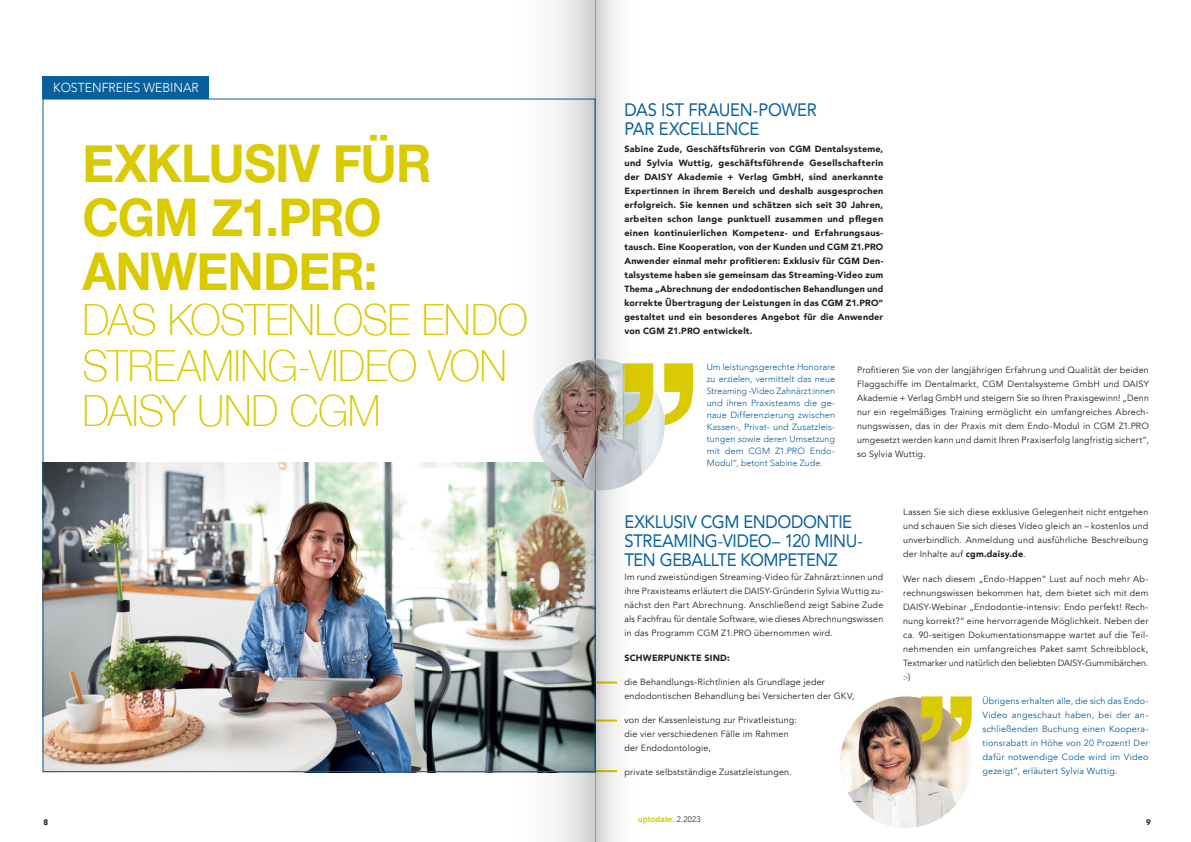
<style>
.page{position:relative;width:1191px;height:842px;background:#fff}
.page>*{position:absolute;margin:0;border:0;box-sizing:border-box;transform-origin:0 0}
.t1{font:700 52px/54px "Helvetica Neue";letter-spacing:-.02em;color:#d9ca01;scale:.94 1}
.t2{font:100 43px/45px "Helvetica Neue";letter-spacing:-.01em;color:#d9ca01;scale:.94 1}
.t3{font:18px/19px "Avenir";letter-spacing:-.025em;color:#09609b;scale:.92 1}
.t4{font:300 13px "Avenir";color:#fff;scale:.94 1}
.t5{font:9px/14px "Avenir";letter-spacing:.02em;color:#231f20;text-align:justify}
.t6{font:900 9px/14px "Avenir";letter-spacing:.025em;color:#231f20;text-align:justify}
.t7{font:300 9px/12px "Avenir";letter-spacing:.005em;color:#09609b;text-align:justify}
.t8{font:9px/14px "Avenir";letter-spacing:.02em;color:#09609b;text-align:justify}
.t9{font:700 8px "Helvetica";letter-spacing:.015em;color:#d9ca01}
.t10{font:900 8px "Avenir";color:#231f20}
.s1{font-family:"Avenir";font-weight:300;color:#231f20}
.s2{font-weight:900}
</style>
<div class="page">
<img style="left:45px;top:462px;width:403px;height:308px">
<div style="left:43px;top:76px;width:166px;height:23px;background:#09609b"></div>
<svg style="left:669px;top:363px;width:24px;height:62px"></svg>
<img style="left:840px;top:696px;width:131px;height:132px;border-radius:66px">
<svg style="left:921px;top:696px;width:50px;height:46px;background:#d1c345"></svg>
<svg style="left:595px;top:0;width:74px;height:842px"></svg>
<img style="left:448px;top:0;width:147px;height:842px">
<h3 class="t4" style="left:53px;top:80px;width:156px">KOSTENFREIES WEBINAR</h3>
<h1 class="t1" style="left:82px;top:138px;width:373px">EXKLUSIV FÜR<br>CGM Z1.PRO<br>ANWENDER:</h1>
<h2 class="t2" style="left:82px;top:296px;width:475px">DAS KOSTENLOSE ENDO<br>STREAMING-VIDEO VON<br>DAISY UND CGM</h2>
<p class="t10" style="left:43px;top:815px;width:6px">8</p>
<h3 class="t3" style="left:624px;top:100px;width:211px">DAS IST FRAUEN-POWER<br>PAR EXCELLENCE</h3>
<p class="t6" style="left:624px;top:141px;width:260px">Sabine Zude, Geschäftsführerin von CGM Dentalsysteme, und Sylvia Wuttig, geschäftsführende Gesellschafterin der DAISY Akademie + Verlag GmbH, sind anerkannte Expertinnen in ihrem Bereich und deshalb ausgesprochen erfolgreich. Sie kennen und schätzen sich seit 30 Jahren, arbeiten schon lange punktuell zusammen und pflegen einen kontinuierlichen Kompetenz- und Erfahrungsaus&shy;tausch. Eine Kooperation, von der Kunden und CGM Z1.PRO Anwender einmal mehr profitieren: Exklusiv für CGM Den&shy;talsysteme haben sie gemeinsam das Streaming-Video zum Thema „Abrechnung der endodontischen Behandlungen und korrekte Übertragung der Leistungen in das CGM Z1.PRO“ gestaltet und ein besonderes Angebot für die Anwender von CGM Z1.PRO entwickelt.</p>
<p class="t7" style="left:706px;top:361px;width:130px">Um leistungsgerechte Honorare zu erzielen, vermittelt das neue Streaming -Video Zahnärzt:innen und ihren Praxisteams die ge&shy;naue Differenzierung zwischen Kassen-, Privat- und Zusatzleis&shy;tungen sowie deren Umsetzung mit dem CGM Z1.PRO Endo-Modul“, betont Sabine Zude.</p>
<p class="t5" style="left:857px;top:363px;width:293px">Profitieren Sie von der langjährigen Erfahrung und Qualität der beiden Flaggschiffe im Dentalmarkt, CGM Dentalsysteme GmbH und DAISY Akademie + Verlag GmbH und steigern Sie so Ihren Praxisgewinn! „Denn nur ein regelmäßiges Training ermöglicht ein umfangreiches Abrech&shy;nungswissen, das in der Praxis mit dem Endo-Modul in CGM Z1.PRO umgesetzt werden kann und damit Ihren Praxiserfolg langfristig sichert“, so Sylvia Wuttig.</p>
<h3 class="t3" style="left:624px;top:512px;width:261px">EXKLUSIV CGM ENDODONTIE<br>STREAMING-VIDEO– 120 MINU-<br>TEN GEBALLTE KOMPETENZ</h3>
<p class="t5" style="left:624px;top:570px;width:260px">Im rund zweistündigen Streaming-Video für Zahnärzt:innen und ihre Praxisteams erläutert die DAISY-Gründerin Sylvia Wuttig zu&shy;nächst den Part Abrechnung. Anschließend zeigt Sabine Zude als Fachfrau für dentale Software, wie dieses Abrechnungswissen in das Programm CGM Z1.PRO übernommen wird.</p>
<p class="t6" style="left:624px;top:650px;width:107px">SCHWERPUNKTE SIND:</p>
<p class="t5" style="left:624px;top:675px;width:231px">die Behandlungs-Richtlinien als Grundlage jeder endodontischen Behandlung bei Versicherten der GKV,</p>
<p class="t5" style="left:624px;top:713px;width:174px;text-align:left">von der Kassenleistung zur Privatleistung: die vier verschiedenen Fälle im Rahmen der Endodontologie,</p>
<p class="t5" style="left:624px;top:765px;width:169px">private selbstständige Zusatzleistungen.</p>
<p class="t9" style="left:638px;top:814px;width:64px">uptodate. <span class="s1">2.2023</span></p>
<p class="t5" style="left:903px;top:505px;width:247px">Lassen Sie sich diese exklusive Gelegenheit nicht entgehen und schauen Sie sich dieses Video gleich an – kostenlos und unverbindlich. Anmeldung und ausführliche Beschreibung der Inhalte auf <span class="s2">cgm.daisy.de</span>.</p>
<p class="t5" style="left:903px;top:571px;width:247px">Wer nach diesem „Endo-Happen“ Lust auf noch mehr Ab&shy;rechnungswissen bekommen hat, dem bietet sich mit dem DAISY-Webinar „Endodontie-intensiv: Endo perfekt! Rech&shy;nung korrekt?“ eine hervorragende Möglichkeit. Neben der ca. 90-seitigen Dokumentationsmappe wartet auf die Teil&shy;nehmenden ein umfangreiches Paket samt Schreibblock, Textmarker und natürlich den beliebten DAISY-Gummibärchen. :-)</p>
<p class="t8" style="left:982px;top:694px;width:167px">Übrigens erhalten alle, die sich das Endo-Video angeschaut haben, bei der an&shy;schließenden Buchung einen Koopera&shy;tionsrabatt in Höhe von 20 Prozent! Der dafür notwendige Code wird im Video gezeigt“, erläutert Sylvia Wuttig.</p>
<p class="t10" style="left:1146px;top:815px;width:6px">9</p>
</div>
